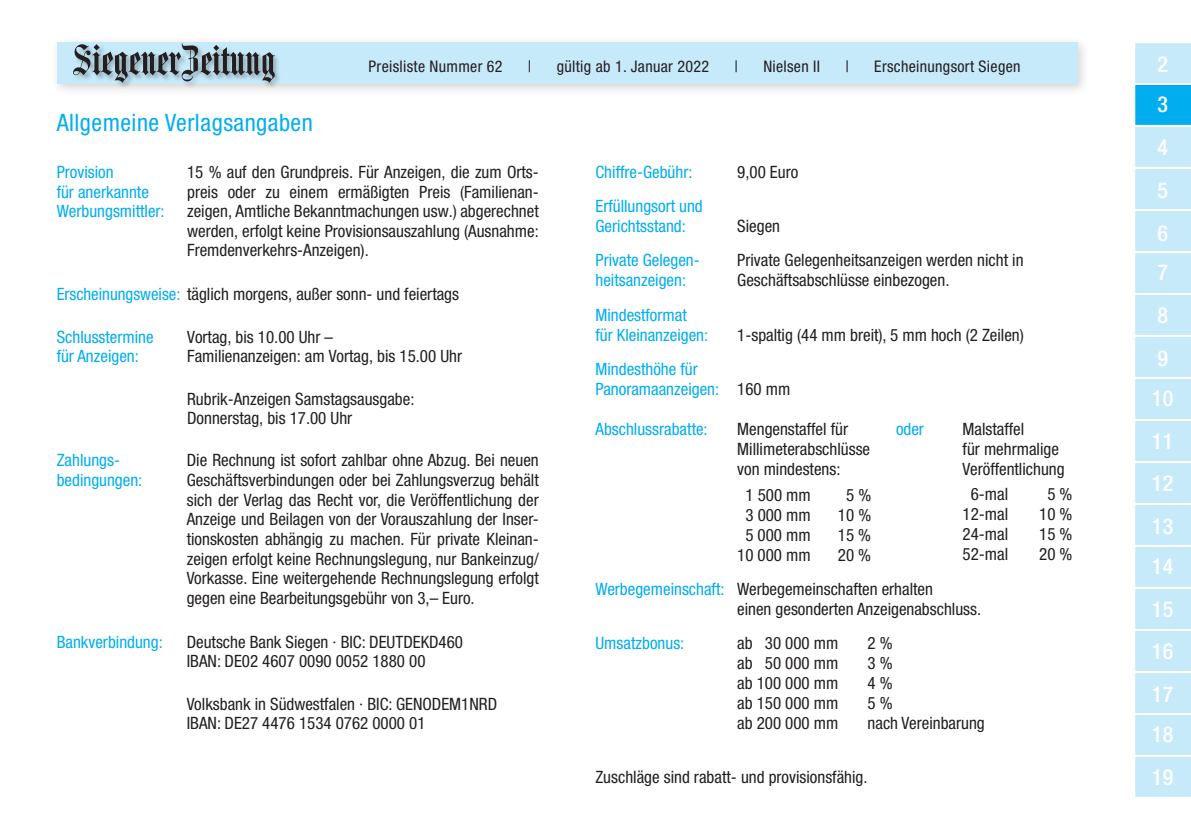
<style>
.page{position:relative;width:1191px;height:840px;background:#fff}
.page>*{position:absolute;margin:0;border:0;box-sizing:border-box;transform-origin:0 0}
.t1{font:condensed 24px "Helvetica Neue LT";letter-spacing:.02em;color:#00aeef}
.t2{font:500 condensed 22px/42.6px "Helvetica Neue LTCE";letter-spacing:.02em;color:#fff;text-align:justify}
.t3{font:condensed 17px/19.6px "Helvetica Neue LT";color:#231f20}
.t4{font:condensed 17px/20px "Helvetica Neue LT";color:#00aeef}
.t5{font:condensed 16px "Helvetica Neue LT";letter-spacing:.02em;color:#231f20}
.s1{color:#00aeef}
.s2{color:#231f20}
</style>
<div class="page">
<div style="left:50px;top:36px;width:1040px;height:60px;background:#231f20;opacity:.2"></div>
<div style="left:57px;top:43px;width:1020px;height:41px;background:#c6eafa"></div>
<div style="left:73px;top:43px;width:208px;height:47px;background:#231f20;opacity:.35"></div>
<img style="left:74px;top:44px;width:200px;height:39px">
<svg style="left:1135px;top:43px;width:56px;height:754px;background:#bee8f9"></svg>
<p class="t5" style="left:369px;top:57px;width:135px">Preisliste Nummer 62</p>
<p class="t5" style="left:528px;top:57px;width:5px">|</p>
<p class="t5" style="left:557px;top:57px;width:154px">gültig ab 1. Januar 2022</p>
<p class="t5" style="left:734px;top:57px;width:5px">|</p>
<p class="t5" style="left:763px;top:57px;width:58px">Nielsen II</p>
<p class="t5" style="left:845px;top:57px;width:5px">|</p>
<p class="t5" style="left:874px;top:57px;width:148px">Erscheinungsort Siegen</p>
<h1 class="t1" style="left:57px;top:109px;width:258px">Allgemeine Verlagsangaben</h1>
<p class="t4" style="left:57px;top:162px;width:58px">Provision</p>
<p class="t3" style="left:187px;top:162px;width:353px">15 % auf den Grundpreis. Für Anzeigen, die zum Orts-</p>
<p class="t4" style="left:57px;top:181px;width:94px">für anerkannte</p>
<p class="t3" style="left:187px;top:181px;width:353px">preis oder zu einem ermäßigten Preis (Familienan-</p>
<p class="t4" style="left:57px;top:201px;width:109px">Werbungsmittler:</p>
<p class="t3" style="left:187px;top:201px;width:353px;text-align:justify">zeigen, Amtliche Bekanntmachungen usw.) abgerechnet werden, erfolgt keine Provisionsauszahlung (Ausnahme:<br>Fremdenverkehrs-Anzeigen).</p>
<p class="t3" style="left:57px;top:284px;width:404px"><span class="s1">Erscheinungsweise:</span> täglich morgens, außer sonn- und feiertags</p>
<p class="t4" style="left:57px;top:326px;width:98px">Schlusstermine</p>
<p class="t3" style="left:187px;top:326px;width:147px">Vortag, bis 10.00 Uhr –</p>
<p class="t4" style="left:57px;top:346px;width:84px">für Anzeigen:</p>
<p class="t3" style="left:187px;top:346px;width:276px">Familienanzeigen: am Vortag, bis 15.00 Uhr</p>
<p class="t3" style="left:187px;top:388px;width:229px">Rubrik-Anzeigen Samstagsausgabe:<br>Donnerstag, bis 17.00 Uhr</p>
<p class="t4" style="left:57px;top:450px;width:65px">Zahlungs-</p>
<p class="t3" style="left:187px;top:450px;width:353px">Die Rechnung ist sofort zahlbar ohne Abzug. Bei neuen</p>
<p class="t4" style="left:57px;top:469px;width:87px">bedingungen:</p>
<p class="t3" style="left:187px;top:470px;width:353px;text-align:justify">Geschäftsverbindungen oder bei Zahlungsverzug behält sich der Verlag das Recht vor, die Veröffentlichung der Anzeige und Beilagen von der Vorauszahlung der Inser&shy;tionskosten abhängig zu machen. Für private Kleinan&shy;zeigen erfolgt keine Rechnungslegung, nur Bankeinzug/ Vorkasse. Eine weitergehende Rechnungslegung erfolgt gegen eine Bearbeitungsgebühr von 3,– Euro.</p>
<p class="t4" style="left:57px;top:631px;width:108px">Bankverbindung:</p>
<p class="t3" style="left:187px;top:631px;width:278px">Deutsche Bank Siegen · BIC: DEUTDEKD460<br>IBAN: DE02 4607 0090 0052 1880 00</p>
<p class="t3" style="left:187px;top:693px;width:312px">Volksbank in Südwestfalen · BIC: GENODEM1NRD<br>IBAN: DE27 4476 1534 0762 0000 01</p>
<p class="t4" style="left:595px;top:162px;width:98px">Chiffre-Gebühr:</p>
<p class="t3" style="left:737px;top:162px;width:62px">9,00 Euro</p>
<p class="t4" style="left:595px;top:196px;width:109px">Erfüllungsort und<br>Gerichtsstand:</p>
<p class="t3" style="left:737px;top:216px;width:44px">Siegen</p>
<p class="t4" style="left:595px;top:250px;width:106px">Private Gelegen-</p>
<p class="t3" style="left:737px;top:250px;width:288px">Private Gelegenheitsanzeigen werden nicht in</p>
<p class="t4" style="left:595px;top:270px;width:92px">heitsanzeigen:</p>
<p class="t3" style="left:737px;top:270px;width:214px">Geschäftsabschlüsse einbezogen.</p>
<p class="t4" style="left:595px;top:304px;width:114px">Mindestformat für Kleinanzeigen:</p>
<p class="t3" style="left:737px;top:324px;width:288px">1-spaltig (44 mm breit), 5 mm hoch (2 Zeilen)</p>
<p class="t4" style="left:595px;top:358px;width:196px">Mindesthöhe für<br>Panoramaanzeigen: <span class="s2">160 mm</span></p>
<p class="t4" style="left:595px;top:418px;width:114px">Abschlussrabatte:</p>
<p class="t3" style="left:737px;top:418px;width:134px">Mengenstaffel für<br>Millimeterabschlüsse von mindestens:</p>
<p class="t3" style="left:745px;top:484px;width:67px">1 500 mm</p>
<p class="t3" style="left:846px;top:484px;width:27px">5 %</p>
<p class="t3" style="left:745px;top:504px;width:67px">3 000 mm</p>
<p class="t3" style="left:838px;top:504px;width:35px">10 %</p>
<p class="t3" style="left:745px;top:524px;width:67px">5 000 mm</p>
<p class="t3" style="left:838px;top:524px;width:35px">15 %</p>
<p class="t3" style="left:737px;top:544px;width:75px">10 000 mm</p>
<p class="t4" style="left:896px;top:418px;width:29px">oder</p>
<p class="t3" style="left:962px;top:418px;width:103px">Malstaffel<br>für mehrmalige<br>Veröffentlichung</p>
<p class="t3" style="left:970px;top:484px;width:39px">6-mal</p>
<p class="t3" style="left:1047px;top:484px;width:27px">5 %</p>
<p class="t3" style="left:962px;top:504px;width:47px">12-mal</p>
<p class="t3" style="left:1039px;top:504px;width:35px">10 %</p>
<p class="t3" style="left:962px;top:524px;width:47px">24-mal</p>
<p class="t3" style="left:1039px;top:524px;width:35px">15 %</p>
<p class="t3" style="left:962px;top:544px;width:47px">52-mal</p>
<p class="t3" style="left:1039px;top:544px;width:35px">20 %</p>
<p class="t3" style="left:595px;top:537px;width:339px;line-height:34.2px;text-indent:242px">20 %<br><span class="s1">Werbegemeinschaft:</span> Werbegemeinschaften erhalten</p>
<p class="t3" style="left:737px;top:598px;width:245px">einen gesonderten Anzeigenabschluss.</p>
<p class="t4" style="left:595px;top:632px;width:90px">Umsatzbonus:</p>
<p class="t3" style="left:737px;top:632px;width:103px">ab 30 000 mm</p>
<p class="t3" style="left:867px;top:632px;width:27px">2 %</p>
<p class="t3" style="left:737px;top:652px;width:103px">ab 50 000 mm</p>
<p class="t3" style="left:867px;top:652px;width:27px">3 %</p>
<p class="t3" style="left:737px;top:672px;width:103px">ab 100 000 mm</p>
<p class="t3" style="left:867px;top:672px;width:27px">4 %</p>
<p class="t3" style="left:737px;top:692px;width:103px">ab 150 000 mm</p>
<p class="t3" style="left:867px;top:692px;width:27px">5 %</p>
<p class="t3" style="left:737px;top:712px;width:103px">ab 200 000 mm</p>
<p class="t3" style="left:867px;top:712px;width:119px">nach Vereinbarung</p>
<p class="t3" style="left:595px;top:766px;width:274px">Zuschläge sind rabatt- und provisionsfähig.</p>
<p class="t2" style="left:1157px;top:44px;width:12px;line-height:39.8px">2<br>3</p>
<p class="t2" style="left:1157px;top:126px;width:12px">4<br>5<br>6</p>
<p class="t2" style="left:1157px;top:251px;width:12px">7<br>8<br>9</p>
<p class="t2" style="left:1151px;top:376px;width:23px">10<br>11<br>12<br>13</p>
<p class="t2" style="left:1151px;top:544px;width:23px">14<br>15<br>16<br>17</p>
<p class="t2" style="left:1151px;top:712px;width:23px">18<br>19</p>
</div>
